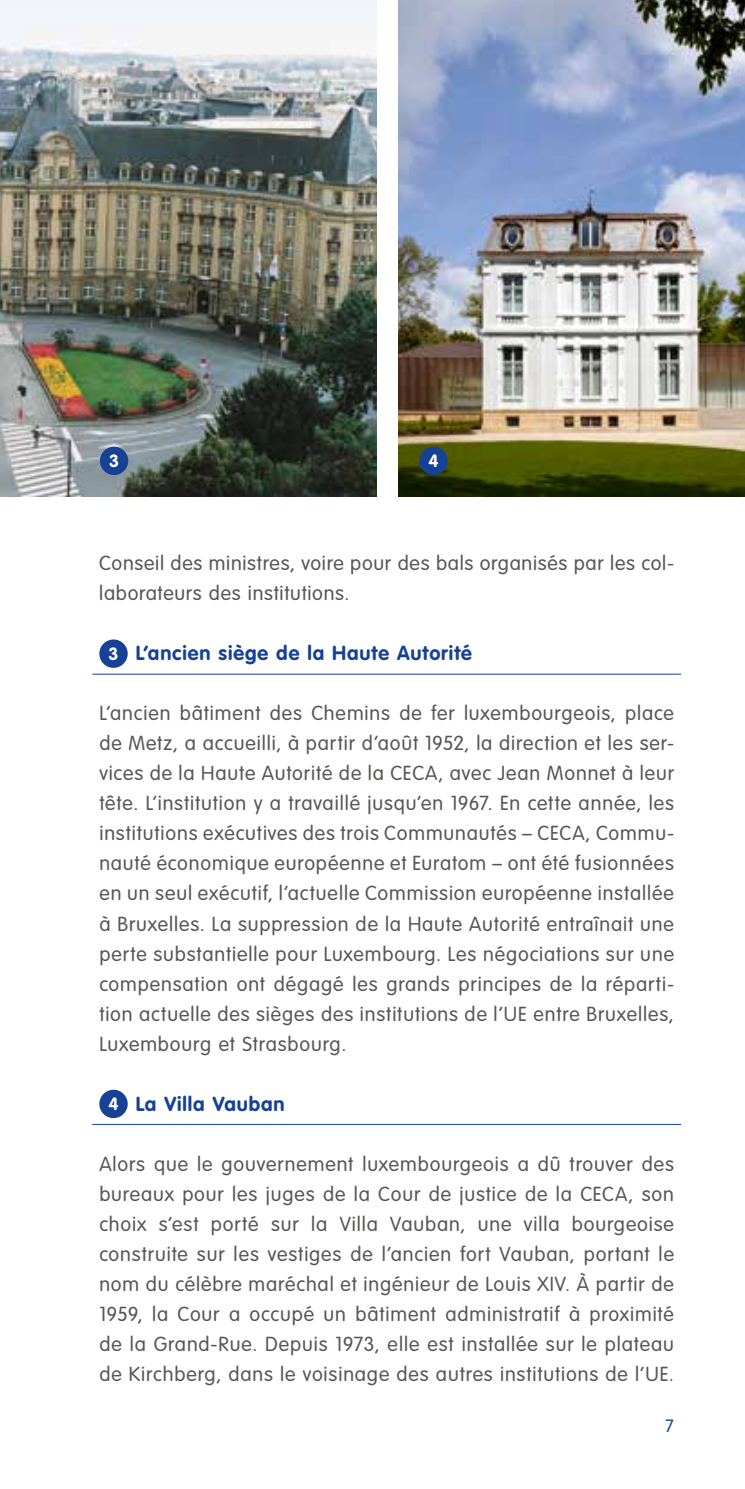
<style>
.page{position:relative;width:745px;height:1489px;background:#fff}
.page>*{position:absolute;margin:0;border:0;box-sizing:border-box;transform-origin:0 0}
.t1{font:300 20px/30px "VAG Rounded Std";letter-spacing:.035em;color:#575756;text-align:justify}
.t2{font:700 20px "VAG Rounded Std";letter-spacing:.045em;color:#164194}
.t3{font:700 17.5px "VAG Rounded Std";color:#fff}
.t4{font:300 17.5px "VAG Rounded Std";color:#164194}
.s1{font-size:17.5px;color:#fff}
</style>
<div class="page">
<hr style="left:92px;top:673px;width:588px;height:1px;background:#164194">
<hr style="left:92px;top:1123px;width:588px;height:1px;background:#164194">
<div style="left:99px;top:639px;width:29px;height:29px;background:#164194;border-radius:50%"></div>
<div style="left:99px;top:1089px;width:29px;height:29px;background:#164194;border-radius:50%"></div>
<img style="left:398px;top:0;width:346px;height:496px">
<div style="left:419px;top:446px;width:28px;height:29px;background:#164194;border-radius:50%"></div>
<img style="left:0;top:0;width:376px;height:496px">
<div style="left:100px;top:446px;width:28px;height:29px;background:#164194;border-radius:50%"></div>
<p class="t3" style="left:109px;top:450px;width:12px">3</p>
<p class="t3" style="left:428px;top:450px;width:12px">4</p>
<p class="t1" style="left:99px;top:549px;width:576px">Conseil des ministres, voire pour des bals organisés par les col&shy;laborateurs des institutions.</p>
<p class="t2" style="left:108px;top:641px;width:365px"><span class="s1">3</span> L‘ancien siège de la Haute Autorité</p>
<p class="t1" style="left:99px;top:699px;width:576px">L’ancien bâtiment des Chemins de fer luxembourgeois, place de Metz, a accueilli, à partir d’août 1952, la direction et les ser&shy;vices de la Haute Autorité de la CECA, avec Jean Monnet à leur tête. L’institution y a travaillé jusqu’en 1967. En cette année, les institutions exécutives des trois Communautés – CECA, Commu&shy;nauté économique européenne et Euratom – ont été fusionnées en un seul exécutif, l’actuelle Commission européenne installée à Bruxelles. La suppression de la Haute Autorité entraînait une perte substantielle pour Luxembourg. Les négociations sur une compensation ont dégagé les grands principes de la réparti&shy;tion actuelle des sièges des institutions de l’UE entre Bruxelles, Luxembourg et Strasbourg.</p>
<p class="t2" style="left:108px;top:1091px;width:178px"><span class="s1">4</span> La Villa Vauban</p>
<p class="t1" style="left:99px;top:1149px;width:576px">Alors que le gouvernement luxembourgeois a dû trouver des bureaux pour les juges de la Cour de justice de la CECA, son choix s’est porté sur la Villa Vauban, une villa bourgeoise construite sur les vestiges de l’ancien fort Vauban, portant le nom du célèbre maréchal et ingénieur de Louis XIV. À partir de 1959, la Cour a occupé un bâtiment administratif à proximité de la Grand-Rue. Depuis 1973, elle est installée sur le plateau de Kirchberg, dans le voisinage des autres institutions de l’UE.</p>
<p class="t4" style="left:664px;top:1415px;width:10px">7</p>
</div>
